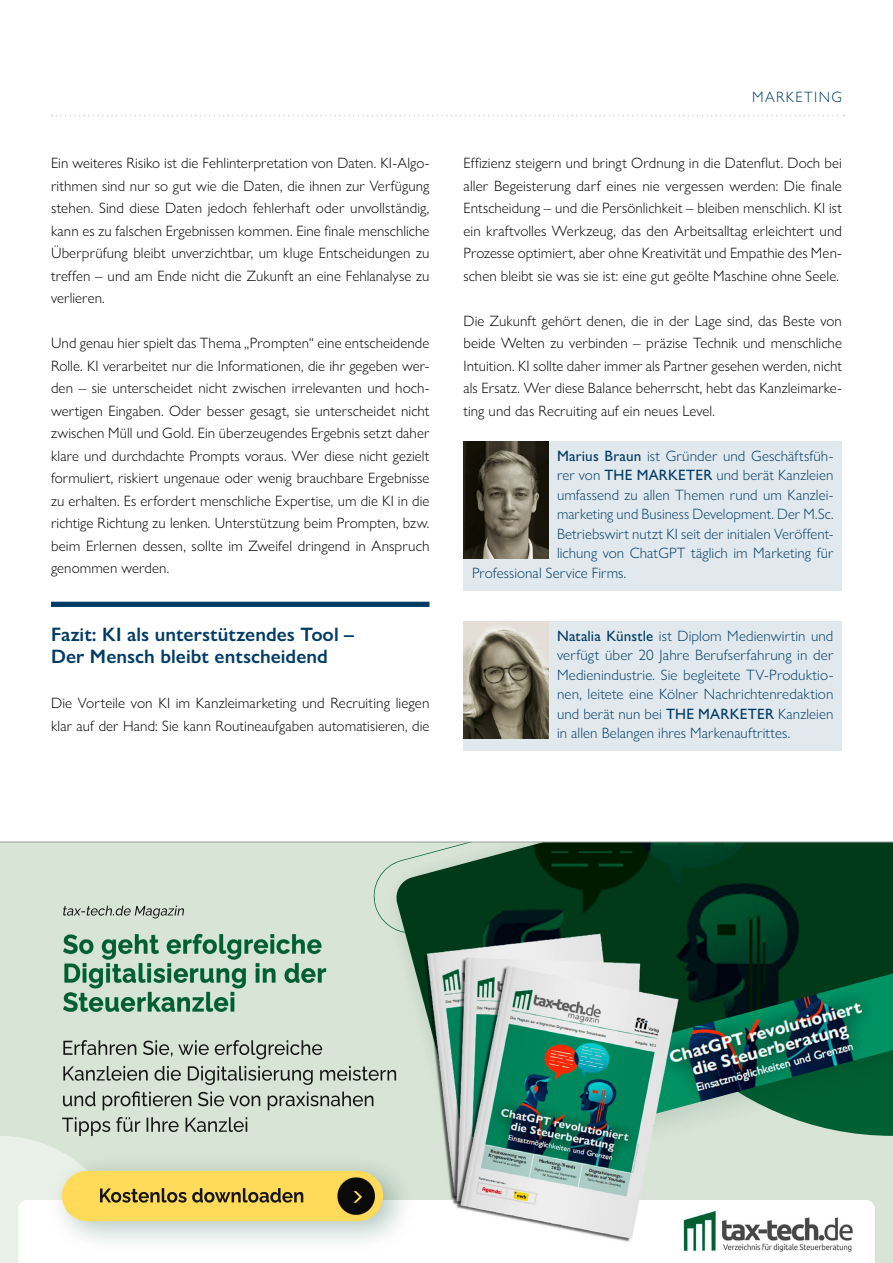
<style>
.page{position:relative;width:893px;height:1263px;background:#fff}
.page>*{position:absolute;margin:0;border:0;box-sizing:border-box;transform-origin:0 0}
.h2_ZwischenU{font:600 19.5px/22.5px "Gill Sans Nova";color:#003b63}
.t1{font:300 15px/22.5px "Gill Sans Nova";letter-spacing:.005em;color:#000;text-align:justify}
.Kasten_Autor{font:300 15px/19.5px "Gill Sans Nova";letter-spacing:.005em;color:#003b63;text-align:justify}
.s1{font-weight:500}
</style>
<div class="page">
<svg style="left:52px;top:115px;width:792px;height:1px"></svg>
<div style="left:51px;top:602px;width:378px;height:5px;background:#003b63"></div>
<div style="left:463px;top:441px;width:379px;height:149px;background:#e1e9ee"></div>
<div style="left:463px;top:621px;width:379px;height:130px;background:#e1e9ee"></div>
<img style="left:463px;top:441px;width:86px;height:117px">
<img style="left:463px;top:621px;width:86px;height:117px">
<img style="left:0;top:843px;width:893px;height:420px">
<img style="left:0;top:1136px;width:127px;height:127px">
<img style="left:416px;top:1126px;width:348px;height:74px">
<div style="left:370px;top:843px;width:24px;height:90px;background:#d8e4d6"></div>
<img style="left:394px;top:843px;width:499px;height:283px">
<img style="left:577px;top:973px;width:316px;height:153px">
<img style="left:18px;top:1200px;width:857px;height:63px">
<img style="left:62px;top:1171px;width:321px;height:50px">
<img style="left:63px;top:906px;width:121px;height:10px">
<hr style="left:0;top:842px;width:893px;height:1px;background:#9c9d9d">
<p class="t1" style="left:51px;top:152px;width:380px">Ein weiteres Risiko ist die Fehlinterpretation von Daten. KI-Algo&shy;rithmen sind nur so gut wie die Daten, die ihnen zur Verfügung stehen. Sind diese Daten jedoch fehlerhaft oder unvollständig, kann es zu falschen Ergebnissen kommen. Eine finale menschliche Überprüfung bleibt unverzichtbar, um kluge Entscheidungen zu treffen – und am Ende nicht die Zukunft an eine Fehlanalyse zu verlieren.</p>
<p class="t1" style="left:51px;top:332px;width:380px">Und genau hier spielt das Thema „Prompten“ eine entscheidende Rolle. KI verarbeitet nur die Informationen, die ihr gegeben wer&shy;den – sie unterscheidet nicht zwischen irrelevanten und hoch&shy;wertigen Eingaben. Oder besser gesagt, sie unterscheidet nicht zwischen Müll und Gold. Ein überzeugendes Ergebnis setzt daher klare und durchdachte Prompts voraus. Wer diese nicht gezielt formuliert, riskiert ungenaue oder wenig brauchbare Ergebnisse zu erhalten. Es erfordert menschliche Expertise, um die KI in die richtige Richtung zu lenken. Unterstützung beim Prompten, bzw. beim Erlernen dessen, sollte im Zweifel dringend in Anspruch genommen werden.</p>
<p class="h2_ZwischenU" style="left:51px;top:623px;width:304px">Fazit: KI als unterstützendes Tool –<br>Der Mensch bleibt entscheidend</p>
<p class="t1" style="left:51px;top:692px;width:380px">Die Vorteile von KI im Kanzleimarketing und Recruiting liegen klar auf der Hand: Sie kann Routineaufgaben automatisieren, die</p>
<p class="Kasten_Autor" style="left:752px;top:87px;width:24px">Marketing</p>
<p class="t1" style="left:463px;top:152px;width:380px">Effizienz steigern und bringt Ordnung in die Datenflut. Doch bei aller Begeisterung darf eines nie vergessen werden: Die finale Entscheidung – und die Persönlichkeit – bleiben menschlich. KI ist ein kraftvolles Werkzeug, das den Arbeitsalltag erleichtert und Prozesse optimiert, aber ohne Kreativität und Empathie des Men&shy;schen bleibt sie was sie ist: eine gut geölte Maschine ohne Seele.</p>
<p class="t1" style="left:463px;top:309px;width:380px">Die Zukunft gehört denen, die in der Lage sind, das Beste von beide Welten zu verbinden – präzise Technik und menschliche Intuition. KI sollte daher immer als Partner gesehen werden, nicht als Ersatz. Wer diese Balance beherrscht, hebt das Kanzleimarke&shy;ting und das Recruiting auf ein neues Level.</p>
<p class="Kasten_Autor" style="left:557px;top:446px;width:278px"><span class="s1">Marius Braun</span> ist Gründer und Geschäftsfüh-</p>
<p class="Kasten_Autor" style="left:557px;top:465px;width:278px">rer von <span class="s1">THE MARKETER</span> und berät Kanzleien</p>
<p class="Kasten_Autor" style="left:557px;top:485px;width:278px">umfassend zu allen Themen rund um Kanzlei-</p>
<p class="Kasten_Autor" style="left:557px;top:504px;width:276px">marketing und Business Development. Der M.Sc.</p>
<p class="Kasten_Autor" style="left:557px;top:524px;width:278px">Betriebswirt nutzt KI seit der initialen Veröffent-</p>
<p class="Kasten_Autor" style="left:557px;top:543px;width:278px">lichung von ChatGPT täglich im Marketing für</p>
<p class="Kasten_Autor" style="left:472px;top:563px;width:154px">Professional Service Firms.</p>
<p class="Kasten_Autor" style="left:557px;top:626px;width:278px"><span class="s1">Natalia Künstle</span> ist Diplom Medienwirtin und verfügt über 20 Jahre Berufserfahrung in der Medienindustrie. Sie begleitete TV-Produktio&shy;nen, leitete eine Kölner Nachrichtenredaktion und berät nun bei <span class="s1">THE MARKETER</span> Kanzleien in allen Belangen ihres Markenauftrittes.</p>
</div>
